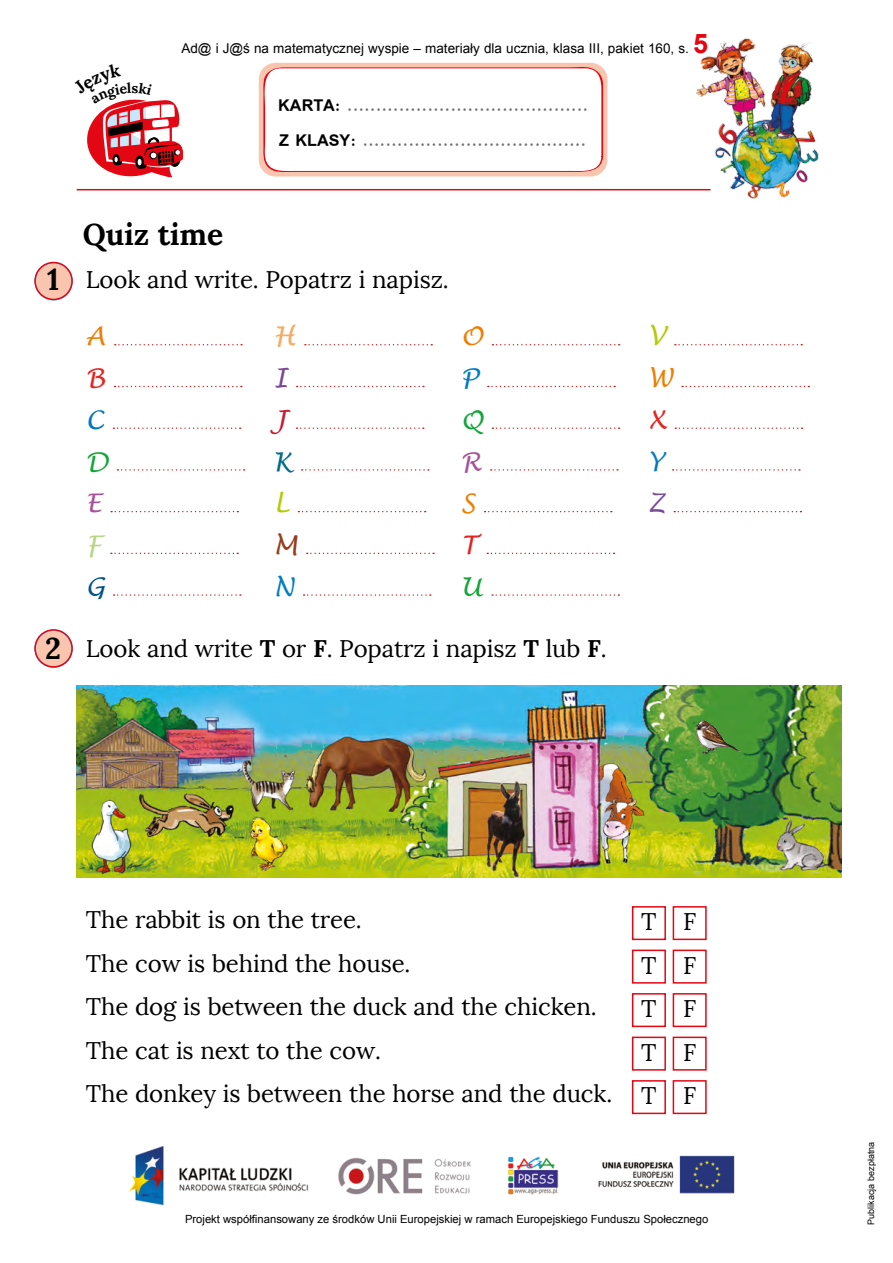
<style>
.page{position:relative;width:893px;height:1263px;background:#fff}
.page>*{position:absolute;margin:0;border:0;box-sizing:border-box;transform-origin:0 0}
.t1{font:700 30px "Lora";letter-spacing:-.005em;color:#000}
.t2{font:italic 25.65px "Lucida Handwriting";color:#ef7d00}
.t3{font:italic 25.65px "Lucida Handwriting";color:#e52420}
.t4{font:italic 25.65px "Lucida Handwriting";color:#13a538}
.t5{font:italic 25.65px "Lucida Handwriting";color:#007cbe}
.t6{font:italic 25.65px "Lucida Handwriting";color:#a6529a}
.t7{font:italic 25.65px "Lucida Handwriting";color:#794897}
.t8{font:italic 25.65px "Lucida Handwriting";color:#b2cb07}
.t9{font:italic 25.65px "Lucida Handwriting";color:#0077ba}
.t10{font:italic 25.65px "Lucida Handwriting";color:#b8d484}
.t11{font:italic 25.65px "Lucida Handwriting";color:#005286}
.t12{font:italic 25.65px "Lucida Handwriting";color:#f7a95d}
.t13{font:italic 25.65px "Lucida Handwriting";color:#c61932}
.t14{font:italic 25.65px "Lucida Handwriting";color:#006b87}
.t15{font:italic 25.65px "Lucida Handwriting";color:#953e1d}
.t16{font:24px/41.4px "Lora";letter-spacing:-.005em;color:#000;text-align:right}
.t17{font:700 18px/35.2px "Simplified Arabic";color:#706f6f}
.t18{font:13.5px "Arial";color:#000}
.t19{font:11.25px "Arial";color:#000}
.t20{font:9px "Arial";color:#000}
.s1{font-weight:700;font-size:27px;color:#e30613}
.s2{color:#000}
.s3{font-weight:700}
</style>
<div class="page">
<img style="left:128px;top:1146px;width:607px;height:60px">
<hr style="left:77px;top:189px;width:633px;height:1px;background:#e30613">
<div style="left:259px;top:63px;width:348px;height:114px;background:#f9c5af;border-radius:17px"></div>
<svg style="left:260px;top:66px;width:343px;height:107px"></svg>
<img style="left:694px;top:38px;width:125px;height:161px">
<svg style="left:34px;top:262px;width:39px;height:39px"></svg>
<svg style="left:34px;top:629px;width:39px;height:39px"></svg>
<div style="left:632px;top:906px;width:34px;height:34px;border:2px solid #e30613"></div>
<div style="left:673px;top:906px;width:34px;height:34px;border:2px solid #e30613"></div>
<div style="left:632px;top:949px;width:34px;height:34px;border:2px solid #e30613"></div>
<div style="left:673px;top:949px;width:34px;height:34px;border:2px solid #e30613"></div>
<div style="left:632px;top:993px;width:34px;height:34px;border:2px solid #e30613"></div>
<div style="left:673px;top:993px;width:34px;height:34px;border:2px solid #e30613"></div>
<div style="left:632px;top:1036px;width:34px;height:34px;border:2px solid #e30613"></div>
<div style="left:673px;top:1036px;width:34px;height:34px;border:2px solid #e30613"></div>
<div style="left:632px;top:1080px;width:34px;height:34px;border:2px solid #e30613"></div>
<div style="left:673px;top:1080px;width:34px;height:34px;border:2px solid #e30613"></div>
<svg style="left:115px;top:344px;width:127px;height:1px"></svg>
<svg style="left:115px;top:386px;width:127px;height:1px"></svg>
<svg style="left:117px;top:469px;width:128px;height:2px"></svg>
<svg style="left:111px;top:511px;width:127px;height:1px"></svg>
<svg style="left:111px;top:553px;width:127px;height:1px"></svg>
<svg style="left:305px;top:344px;width:127px;height:1px"></svg>
<svg style="left:297px;top:386px;width:127px;height:1px"></svg>
<svg style="left:297px;top:427px;width:127px;height:2px"></svg>
<svg style="left:302px;top:469px;width:127px;height:2px"></svg>
<svg style="left:298px;top:511px;width:128px;height:1px"></svg>
<svg style="left:307px;top:553px;width:127px;height:1px"></svg>
<svg style="left:304px;top:594px;width:127px;height:2px"></svg>
<svg style="left:492px;top:344px;width:128px;height:1px"></svg>
<svg style="left:488px;top:386px;width:127px;height:1px"></svg>
<svg style="left:492px;top:427px;width:128px;height:2px"></svg>
<svg style="left:491px;top:469px;width:127px;height:2px"></svg>
<svg style="left:485px;top:511px;width:127px;height:1px"></svg>
<svg style="left:487px;top:553px;width:127px;height:1px"></svg>
<svg style="left:492px;top:594px;width:127px;height:2px"></svg>
<svg style="left:675px;top:344px;width:127px;height:1px"></svg>
<svg style="left:682px;top:386px;width:127px;height:1px"></svg>
<svg style="left:675px;top:427px;width:128px;height:2px"></svg>
<svg style="left:673px;top:469px;width:127px;height:2px"></svg>
<svg style="left:674px;top:511px;width:127px;height:1px"></svg>
<img style="left:77px;top:686px;width:764px;height:191px">
<img style="left:694px;top:720px;width:52px;height:43px">
<svg style="left:87px;top:99px;width:96px;height:79px"></svg>
<svg style="left:113px;top:594px;width:128px;height:2px"></svg>
<svg style="left:112px;top:427px;width:129px;height:2px"></svg>
<p class="t18" style="left:181px;top:39px;width:528px">Ad@ i J@ś na matematycznej wyspie – materiały dla ucznia, klasa III, pakiet 160, s. <span class="s1">5</span></p>
<p class="t17" style="left:278px;top:88px;width:311px"><span class="s2">KARTA:</span> ..........................................<br><span class="s2">Z KLASY:</span> .......................................</p>
<p class="t1" style="left:47px;top:260px;width:14px">1</p>
<p class="t1" style="left:45px;top:629px;width:17px">2</p>
<p class="t1" style="left:83px;top:214px;width:142px">Quiz time</p>
<p class="t16" style="left:86px;top:259px;width:364px">Look and write. Popatrz i napisz.</p>
<p class="t2" style="left:86px;top:321px;width:21px">A</p>
<p class="t3" style="left:86px;top:363px;width:21px">B</p>
<p class="t9" style="left:86px;top:404px;width:20px">C</p>
<p class="t4" style="left:86px;top:446px;width:24px">D</p>
<p class="t6" style="left:86px;top:488px;width:17px">E</p>
<p class="t10" style="left:86px;top:529px;width:17px">F</p>
<p class="t11" style="left:86px;top:571px;width:20px">G</p>
<p class="t12" style="left:273px;top:321px;width:24px">H</p>
<p class="t7" style="left:273px;top:363px;width:15px">I</p>
<p class="t13" style="left:273px;top:404px;width:15px">J</p>
<p class="t14" style="left:273px;top:446px;width:20px">K</p>
<p class="t8" style="left:273px;top:488px;width:17px">L</p>
<p class="t15" style="left:273px;top:529px;width:26px">M</p>
<p class="t5" style="left:273px;top:571px;width:22px">N</p>
<p class="t2" style="left:461px;top:321px;width:24px">O</p>
<p class="t5" style="left:461px;top:363px;width:19px">P</p>
<p class="t4" style="left:461px;top:404px;width:24px">Q</p>
<p class="t6" style="left:461px;top:446px;width:22px">R</p>
<p class="t2" style="left:461px;top:488px;width:16px">S</p>
<p class="t3" style="left:461px;top:529px;width:19px">T</p>
<p class="t4" style="left:461px;top:571px;width:23px">U</p>
<p class="t16" style="left:86px;top:628px;width:522px">Look and write <span class="s3">T</span> or <span class="s3">F</span>. Popatrz i napisz <span class="s3">T</span> lub <span class="s3">F</span>.</p>
<p class="t8" style="left:648px;top:321px;width:19px">V</p>
<p class="t2" style="left:648px;top:363px;width:26px">W</p>
<p class="t3" style="left:648px;top:404px;width:19px">X</p>
<p class="t5" style="left:648px;top:446px;width:16px">Y</p>
<p class="t7" style="left:648px;top:488px;width:18px">Z</p>
<p class="t16" style="left:86px;top:899px;width:277px">The rabbit is on the tree.</p>
<p class="t16" style="left:641px;top:901px;width:56px">T F</p>
<p class="t16" style="left:86px;top:942px;width:326px">The cow is behind the house.</p>
<p class="t16" style="left:641px;top:945px;width:56px">T F</p>
<p class="t16" style="left:86px;top:986px;width:512px">The dog is between the duck and the chicken.</p>
<p class="t16" style="left:641px;top:988px;width:56px">T F</p>
<p class="t16" style="left:86px;top:1029px;width:297px">The cat is next to the cow.</p>
<p class="t16" style="left:86px;top:1032px;width:612px">T F<br>The donkey is between the horse and the duck. T F</p>
<p class="t19" style="left:185px;top:1211px;width:525px">Projekt współfinansowany ze środków Unii Europejskiej w ramach Europejskiego Funduszu Społecznego</p>
<p class="t20" style="left:865px;top:1224px;width:84px;rotate:-90deg">Publikacja bezpłatna</p>
</div>
